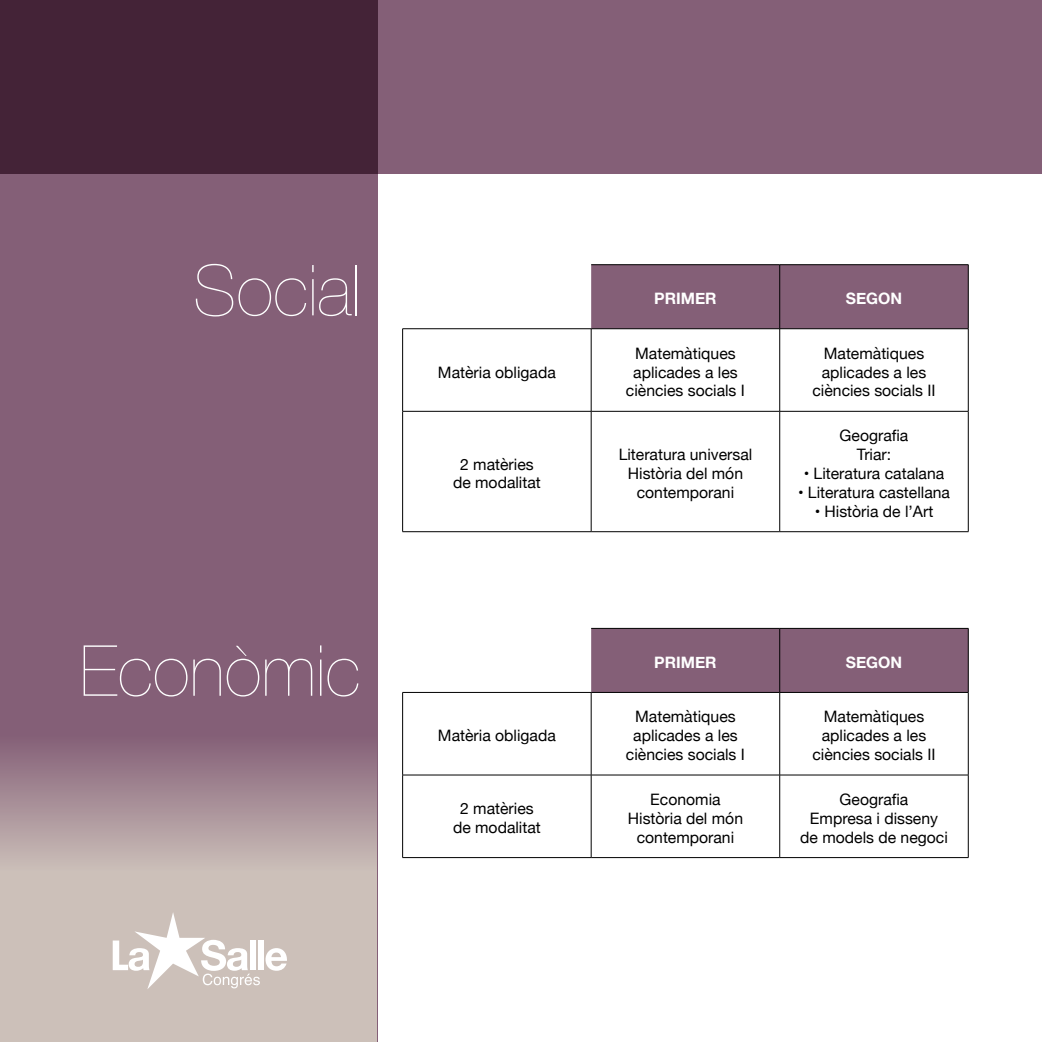
<style>
.page{position:relative;width:1042px;height:1042px;background:#fff}
.page>*{position:absolute;margin:0;border:0;box-sizing:border-box;transform-origin:0 0}
.t1{font:200 70.52px "Helvetica Neue";color:#fff}
.t2{font:15.75px/18.9px "Helvetica Neue";color:#000;text-align:center}
.t3{font:700 15.75px "Helvetica Neue";color:#fff}
</style>
<div class="page">
<div style="left:591px;top:265px;width:377px;height:63px;background:#845f77"></div>
<hr style="left:591px;top:264px;width:189px;height:1px;background:#000">
<hr style="left:780px;top:264px;width:188px;height:1px;background:#000">
<hr style="left:779px;top:265px;width:1px;height:63px;background:#000">
<hr style="left:968px;top:265px;width:1px;height:63px;background:#000">
<hr style="left:402px;top:328px;width:189px;height:1px;background:#000">
<hr style="left:402px;top:329px;width:1px;height:82px;background:#000">
<hr style="left:591px;top:328px;width:189px;height:1px;background:#000">
<hr style="left:591px;top:329px;width:1px;height:82px;background:#000">
<hr style="left:780px;top:328px;width:188px;height:1px;background:#000">
<hr style="left:779px;top:329px;width:1px;height:82px;background:#000">
<hr style="left:968px;top:329px;width:1px;height:82px;background:#000">
<hr style="left:402px;top:411px;width:189px;height:1px;background:#000">
<hr style="left:402px;top:411px;width:1px;height:120px;background:#000">
<hr style="left:591px;top:411px;width:189px;height:1px;background:#000">
<hr style="left:591px;top:411px;width:1px;height:120px;background:#000">
<hr style="left:780px;top:411px;width:188px;height:1px;background:#000">
<hr style="left:779px;top:411px;width:1px;height:120px;background:#000">
<hr style="left:968px;top:411px;width:1px;height:120px;background:#000">
<hr style="left:402px;top:531px;width:189px;height:1px;background:#000">
<hr style="left:591px;top:531px;width:189px;height:1px;background:#000">
<hr style="left:780px;top:531px;width:188px;height:1px;background:#000">
<div style="left:591px;top:629px;width:377px;height:63px;background:#845f77"></div>
<hr style="left:591px;top:628px;width:189px;height:1px;background:#000">
<hr style="left:780px;top:628px;width:188px;height:1px;background:#000">
<hr style="left:779px;top:628px;width:1px;height:64px;background:#000">
<hr style="left:968px;top:628px;width:1px;height:64px;background:#000">
<hr style="left:402px;top:692px;width:189px;height:1px;background:#000">
<hr style="left:402px;top:692px;width:1px;height:83px;background:#000">
<hr style="left:591px;top:692px;width:189px;height:1px;background:#000">
<hr style="left:591px;top:692px;width:1px;height:83px;background:#000">
<hr style="left:780px;top:692px;width:188px;height:1px;background:#000">
<hr style="left:779px;top:692px;width:1px;height:83px;background:#000">
<hr style="left:968px;top:692px;width:1px;height:83px;background:#000">
<hr style="left:402px;top:775px;width:189px;height:1px;background:#000">
<hr style="left:402px;top:775px;width:1px;height:82px;background:#000">
<hr style="left:591px;top:775px;width:189px;height:1px;background:#000">
<hr style="left:591px;top:775px;width:1px;height:82px;background:#000">
<hr style="left:780px;top:775px;width:188px;height:1px;background:#000">
<hr style="left:779px;top:775px;width:1px;height:82px;background:#000">
<hr style="left:968px;top:775px;width:1px;height:82px;background:#000">
<hr style="left:402px;top:857px;width:189px;height:1px;background:#000">
<hr style="left:591px;top:857px;width:189px;height:1px;background:#000">
<hr style="left:780px;top:857px;width:188px;height:1px;background:#000">
<div style="left:0;top:0;width:377px;height:1042px;background:#845f77"></div>
<svg style="left:0;top:0;width:1042px;height:174px;background:#6c495f"></svg>
<svg style="left:0;top:750px;width:377px;height:292px;background:#bcabab"></svg>
<svg style="left:113px;top:912px;width:174px;height:77px;background:#d9d1cc"></svg>
<h1 class="t1" style="left:193px;top:236px;width:169px">Social</h1>
<h1 class="t1" style="left:80px;top:616px;width:282px">Econòmic</h1>
<p class="t2" style="left:438px;top:363px;width:119px">Matèria obligada</p>
<p class="t3" style="left:654px;top:286px;width:64px">PRIMER</p>
<p class="t3" style="left:846px;top:286px;width:58px">SEGON</p>
<p class="t2" style="left:626px;top:344px;width:120px">Matemàtiques aplicades a les ciències socials I</p>
<p class="t2" style="left:812px;top:344px;width:125px">Matemàtiques aplicades a les ciències socials II</p>
<p class="t2" style="left:453px;top:455px;width:89px">2 matèries de modalitat</p>
<p class="t2" style="left:619px;top:446px;width:135px">Literatura universal<br>Història del món contemporani</p>
<p class="t2" style="left:839px;top:427px;width:70px">Geografia<br>Triar:</p>
<p class="t2" style="left:804px;top:465px;width:142px">• Literatura catalana</p>
<p class="t2" style="left:798px;top:484px;width:153px">• Literatura castellana</p>
<p class="t2" style="left:814px;top:503px;width:120px">• Història de l’Art</p>
<p class="t2" style="left:438px;top:727px;width:119px">Matèria obligada</p>
<p class="t3" style="left:654px;top:650px;width:64px">PRIMER</p>
<p class="t3" style="left:846px;top:650px;width:58px">SEGON</p>
<p class="t2" style="left:626px;top:708px;width:120px">Matemàtiques aplicades a les ciències socials I</p>
<p class="t2" style="left:812px;top:708px;width:125px">Matemàtiques aplicades a les ciències socials II</p>
<p class="t2" style="left:453px;top:800px;width:89px">2 matèries de modalitat</p>
<p class="t2" style="left:628px;top:791px;width:117px">Economia<br>Història del món contemporani</p>
<p class="t2" style="left:800px;top:791px;width:149px">Geografia<br>Empresa i disseny de models de negoci</p>
</div>
